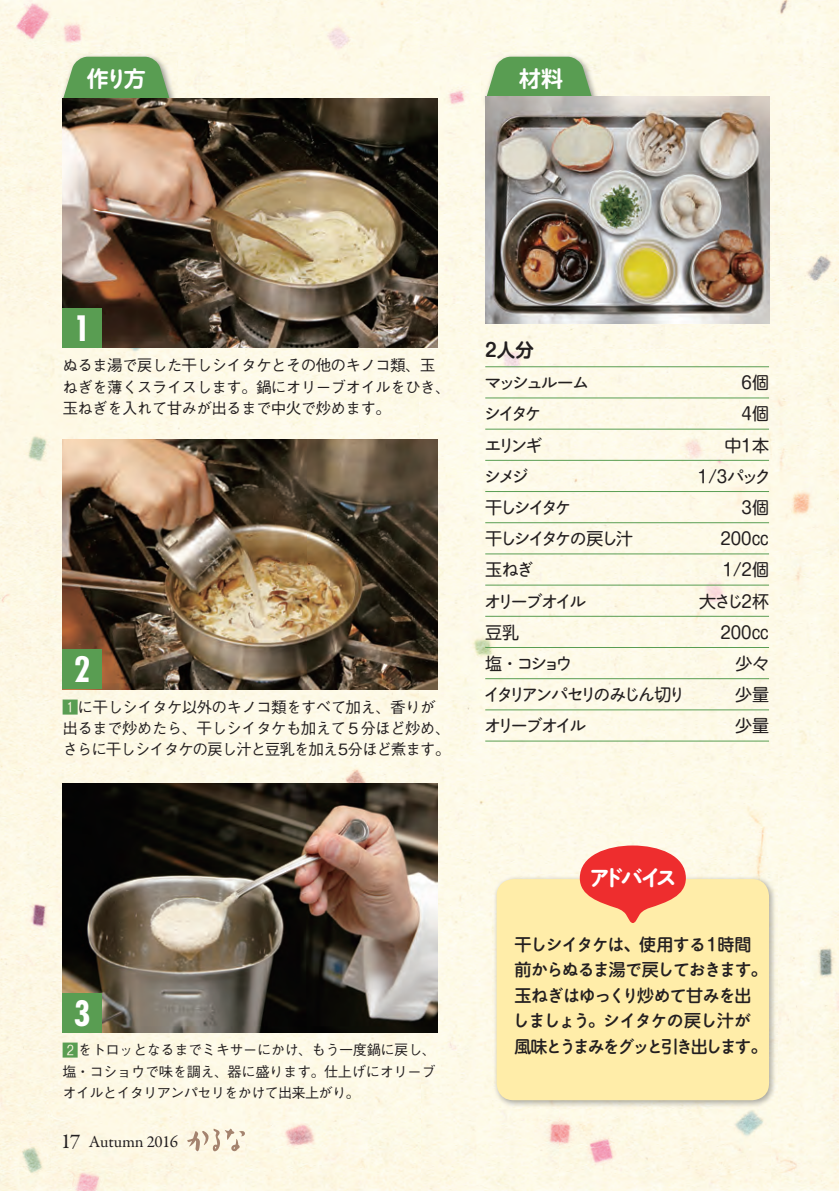
<style>
.page{position:relative;width:840px;height:1191px;background:#fff}
.page>*{position:absolute;margin:0;border:0;box-sizing:border-box;transform-origin:0 0}
.t1{font:700 condensed 34px "Futura";color:#fff}
.t2{font:700 22px "Shin M Go Pro De";color:#fff}
.t3{font:700 22px "Maru Anti Std De";letter-spacing:-.24em;color:#fff}
.t4{font:700 18.4px "Shin M Go Pro De";color:#231f20}
.t5{font:17px "Maru Anti Std";letter-spacing:-.165em;color:#231f20}
.t6{font:500 17px/25.6px "Maru Anti Std";letter-spacing:-.095em;color:#231f20}
.t7{font:17px "Garamond Premr Pro";letter-spacing:-.015em;color:#231f20}
.t8{font:17px "Shin M Go Pro";color:#231f20}
.t9{font:17px "Maru Anti Std";letter-spacing:-.145em;color:#231f20}
.t10{font:500 15.6px/21.2px "Gothic BBB Pro";letter-spacing:-.045em;color:#231f20}
.t11{font:500 14.2px/21.2px "Gothic BBB Pro";letter-spacing:-.035em;color:#231f20;text-align:justify}
.s1{font-family:"Maru Anti Std De"}
.s2{color:#599d52}
.s3{font-size:15.6px;color:#599d52}
.s4{font-size:21.2px}
.s5{font-family:"Shin M Go Pro"}
.s6{font-family:"Maru Anti Std"}
</style>
<div class="page">
<div style="left:0;top:1px;width:838px;height:699px;background:#fefae8"></div>
<div style="left:0;top:700px;width:419px;height:491px;background:#fdf9e6"></div>
<div style="left:419px;top:700px;width:419px;height:210px;background:#fefae8"></div>
<div style="left:419px;top:910px;width:140px;height:281px;background:#fefae8"></div>
<div style="left:770px;top:910px;width:68px;height:281px;background:#fdf9e7"></div>
<img style="left:559px;top:1108px;width:211px;height:83px">
<img style="left:481px;top:52px;width:119px;height:57px">
<svg style="left:485px;top:57px;width:107px;height:39px"></svg>
<img style="left:59px;top:52px;width:118px;height:57px">
<svg style="left:62px;top:57px;width:108px;height:41px"></svg>
<hr style="left:485px;top:366px;width:283px;height:1px;background:#599d52">
<hr style="left:485px;top:397px;width:283px;height:1px;background:#599d52">
<hr style="left:485px;top:429px;width:283px;height:1px;background:#599d52">
<hr style="left:485px;top:460px;width:283px;height:1px;background:#599d52">
<hr style="left:485px;top:491px;width:283px;height:1px;background:#599d52">
<hr style="left:485px;top:522px;width:283px;height:1px;background:#599d52">
<hr style="left:485px;top:553px;width:283px;height:1px;background:#599d52">
<hr style="left:485px;top:584px;width:283px;height:1px;background:#599d52">
<hr style="left:485px;top:616px;width:283px;height:1px;background:#599d52">
<hr style="left:485px;top:647px;width:283px;height:1px;background:#599d52">
<hr style="left:485px;top:678px;width:283px;height:1px;background:#599d52">
<hr style="left:485px;top:709px;width:283px;height:1px;background:#599d52">
<hr style="left:485px;top:740px;width:283px;height:1px;background:#599d52">
<img style="left:492px;top:875px;width:284px;height:233px">
<div style="left:496px;top:879px;width:272px;height:221px;background:#ffeda9;border-radius:17px"></div>
<img style="left:485px;top:96px;width:283px;height:227px">
<img style="left:62px;top:98px;width:375px;height:250px">
<img style="left:62px;top:439px;width:375px;height:250px">
<img style="left:62px;top:783px;width:375px;height:249px">
<div style="left:62px;top:308px;width:40px;height:40px;background:#599d52"></div>
<div style="left:62px;top:649px;width:40px;height:40px;background:#599d52"></div>
<div style="left:62px;top:993px;width:40px;height:39px;background:#599d52"></div>
<svg style="left:579px;top:845px;width:106px;height:78px"></svg>
<svg style="left:187px;top:1128px;width:58px;height:23px"></svg>
<h2 class="t2" style="left:87px;top:61px;width:60px">作<span class="s1">り</span>方</h2>
<h2 class="t2" style="left:519px;top:61px;width:45px">材料</h2>
<h1 class="t1" style="left:74px;top:306px;width:18px">1</h1>
<p class="t10" style="left:62px;top:353px;width:389px">ぬるま湯で戻した干しシイタケとその他のキノコ類、玉ねぎを薄くスライスします。鍋にオリーブオイルをひき、玉ねぎを入れて甘みが出るまで中火で炒めます。</p>
<h1 class="t1" style="left:74px;top:647px;width:18px">2</h1>
<p class="t10" style="left:62px;top:694px;width:389px"><span class="s2">1</span>に干しシイタケ以外のキノコ類をすべて加え、香りが出るまで炒めたら、干しシイタケも加えて５分ほど炒め、さらに干しシイタケの戻し汁と豆乳を加え5分ほど煮ます。</p>
<h1 class="t1" style="left:74px;top:991px;width:18px">3</h1>
<p class="t11" style="left:62px;top:1037px;width:375px"><span class="s3">2</span>をトロッとなるまでミキサーにかけ、もう一度鍋に戻し、塩・コショウで味を調え、器に盛ります。仕上げにオリーブオイルとイタリアンパセリをかけて出来上がり。</p>
<p class="t7" style="left:61px;top:1131px;width:119px"><span class="s4">17</span> Autumn 2016</p>
<p class="t4" style="left:485px;top:335px;width:50px"><span class="s1">2</span>人分</p>
<p class="t9" style="left:484px;top:370px;width:106px">マッシュルーム</p>
<p class="t5" style="left:741px;top:370px;width:29px">6<span class="s5">個</span></p>
<p class="t5" style="left:483px;top:401px;width:59px">シイタケ</p>
<p class="t5" style="left:741px;top:401px;width:29px">4<span class="s5">個</span></p>
<p class="t5" style="left:484px;top:432px;width:59px">エリンギ</p>
<p class="t8" style="left:724px;top:431px;width:46px">中<span class="s6">1</span>本</p>
<p class="t5" style="left:483px;top:464px;width:46px">シメジ</p>
<p class="t5" style="left:697px;top:464px;width:75px">1/3パック</p>
<p class="t5" style="left:485px;top:495px;width:88px"><span class="s5">干</span>しシイタケ</p>
<p class="t5" style="left:741px;top:495px;width:29px">3<span class="s5">個</span></p>
<p class="t5" style="left:485px;top:526px;width:149px"><span class="s5">干</span>しシイタケの<span class="s5">戻</span>し<span class="s5">汁</span></p>
<p class="t5" style="left:720px;top:526px;width:50px">200<span class="s5">㏄</span></p>
<p class="t5" style="left:485px;top:557px;width:50px"><span class="s5">玉</span>ねぎ</p>
<p class="t5" style="left:722px;top:557px;width:48px">1/2<span class="s5">個</span></p>
<p class="t5" style="left:484px;top:588px;width:104px">オリーブオイル</p>
<p class="t5" style="left:698px;top:588px;width:71px"><span class="s5">大</span>さじ2<span class="s5">杯</span></p>
<p class="t8" style="left:485px;top:618px;width:36px">豆乳</p>
<p class="t5" style="left:720px;top:619px;width:50px">200<span class="s5">㏄</span></p>
<p class="t5" style="left:485px;top:651px;width:89px"><span class="s5">塩</span>・コショウ</p>
<p class="t8" style="left:735px;top:650px;width:35px">少々</p>
<p class="t5" style="left:483px;top:682px;width:203px">イタリアンパセリのみじん<span class="s5">切</span>り</p>
<p class="t8" style="left:734px;top:681px;width:36px">少量</p>
<p class="t5" style="left:484px;top:713px;width:104px">オリーブオイル</p>
<p class="t8" style="left:734px;top:712px;width:36px">少量</p>
<h2 class="t3" style="left:588px;top:861px;width:91px">アドバイス</h2>
<p class="t6" style="left:512px;top:929px;width:256px"><span class="s5">干</span>しシイタケは、<span class="s5">使用</span>する１<span class="s5">時間前</span>からぬるま<span class="s5">湯</span>で<span class="s5">戻</span>しておきます。<span class="s5">玉</span>ねぎはゆっくり<span class="s5">炒</span>めて<span class="s5">甘</span>みを<span class="s5">出</span>しましょう。シイタケの<span class="s5">戻</span>し<span class="s5">汁</span>が<span class="s5">風味</span>とうまみをグッと<span class="s5">引</span>き<span class="s5">出</span>します。</p>
</div>
